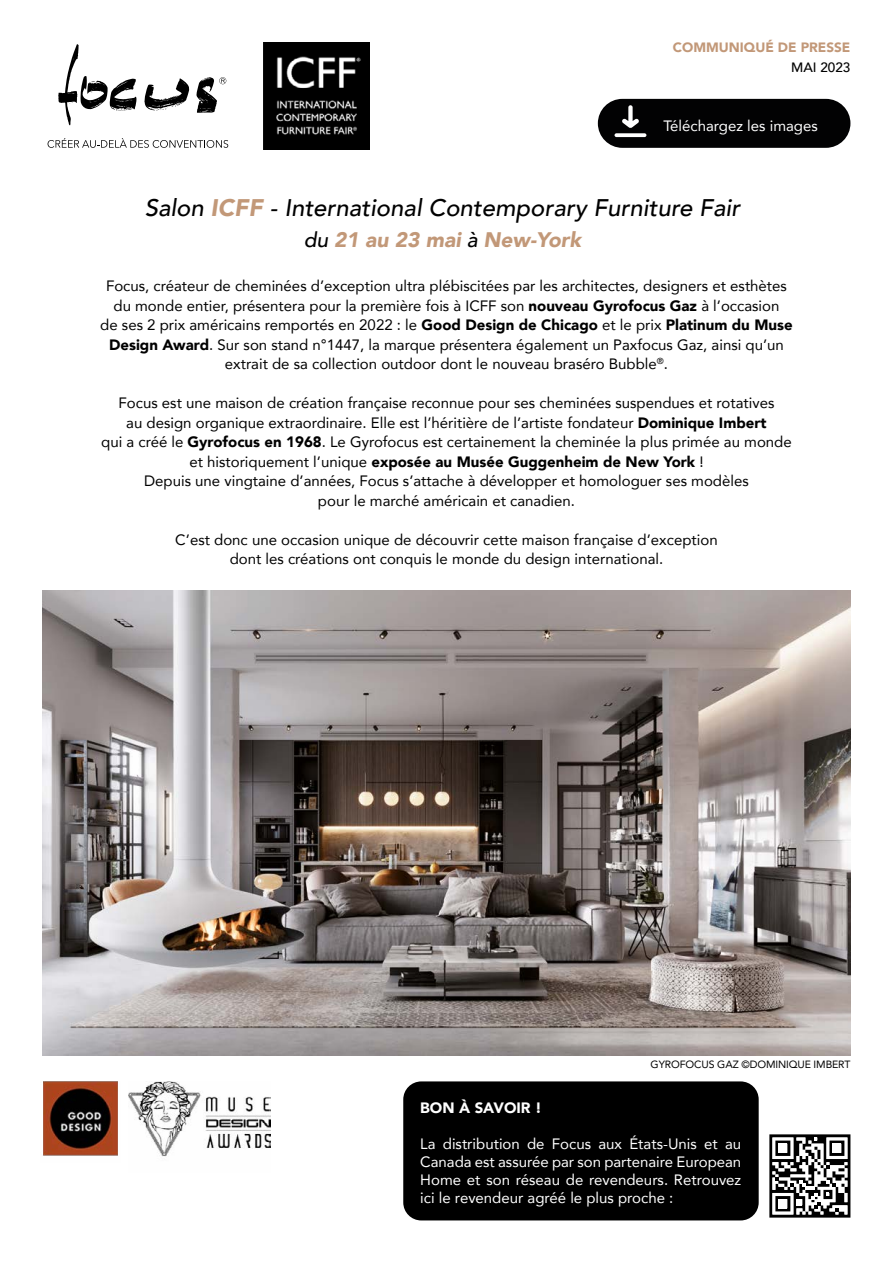
<style>
.page{position:relative;width:893px;height:1263px;background:#fff}
.page>*{position:absolute;margin:0;border:0;box-sizing:border-box;transform-origin:0 0}
.t1{font:italic 500 24px "Avenir";color:#000}
.t2{font:italic 900 21px "Avenir";color:#c29878}
.t3{font:15px/19.5px "Avenir";color:#000;text-align:center}
.t4{font:15px/18px "Avenir";color:#fff;text-align:justify}
.t5{font:900 15px "Avenir";color:#fff}
.t6{font:900 13.5px "Avenir";color:#c29878}
.t7{font:500 13.5px "Avenir";color:#000}
.t8{font:10.5px "Avenir";letter-spacing:-.01em;color:#000}
.s1{font-weight:900;color:#c29878}
.s2{font-weight:500;color:#000}
.s3{font-weight:900}
</style>
<div class="page">
<svg style="left:58px;top:44px;width:79px;height:82px"></svg>
<svg style="left:144px;top:78px;width:46px;height:33px"></svg>
<svg style="left:196px;top:77px;width:30px;height:36px"></svg>
<svg style="left:48px;top:138px;width:180px;height:10px"></svg>
<svg style="left:598px;top:99px;width:252px;height:49px;background:#121213"></svg>
<img style="left:264px;top:43px;width:106px;height:106px">
<img style="left:43px;top:591px;width:807px;height:464px">
<img style="left:43px;top:1081px;width:75px;height:75px">
<img style="left:129px;top:1081px;width:142px;height:76px">
<div style="left:403px;top:1081px;width:356px;height:139px;background:#000;border-radius:18px"></div>
<svg style="left:769px;top:1134px;width:81px;height:83px"></svg>
<p class="t6" style="left:673px;top:36px;width:179px">COMMUNIQUÉ DE PRESSE</p>
<p class="t7" style="left:791px;top:55px;width:61px">MAI 2023</p>
<p class="t4" style="left:663px;top:116px;width:156px">Téléchargez les images</p>
<h1 class="t1" style="left:145px;top:193px;width:597px">Salon <span class="s1">ICFF</span> - International Contemporary Furniture Fair</h1>
<h2 class="t2" style="left:304px;top:223px;width:279px"><span class="s2">du</span> 21 au 23 mai <span class="s2">à</span> New-York</h2>
<p class="t3" style="left:100px;top:276px;width:694px">Focus, créateur de cheminées d’exception ultra plébiscitées par les architectes, designers et esthètes du monde entier, présentera pour la première fois à ICFF son <span class="s3">nouveau Gyrofocus Gaz</span> à l’occasion<br>de ses 2 prix américains remportés en 2022 : le <span class="s3">Good Design de Chicago</span> et le prix <span class="s3">Platinum du Muse Design Award</span>. Sur son stand n°1447, la marque présentera également un Paxfocus Gaz, ainsi qu’un extrait de sa collection outdoor dont le nouveau braséro Bubble<sup>®</sup>.</p>
<p class="t3" style="left:101px;top:393px;width:692px">Focus est une maison de création française reconnue pour ses cheminées suspendues et rotatives<br>au design organique extraordinaire. Elle est l’héritière de l’artiste fondateur <span class="s3">Dominique Imbert<br></span>qui a créé le <span class="s3">Gyrofocus en 1968</span>. Le Gyrofocus est certainement la cheminée la plus primée au monde et historiquement l’unique <span class="s3">exposée au Musée Guggenheim de New York</span> !<br>Depuis une vingtaine d’années, Focus s’attache à développer et homologuer ses modèles<br>pour le marché américain et canadien.</p>
<p class="t3" style="left:175px;top:529px;width:544px">C’est donc une occasion unique de découvrir cette maison française d’exception dont les créations ont conquis le monde du design international.</p>
<p class="t8" style="left:651px;top:1056px;width:201px">GYROFOCUS GAZ ©DOMINIQUE IMBERT</p>
<p class="t5" style="left:420px;top:1095px;width:123px">BON À SAVOIR !</p>
<p class="t4" style="left:420px;top:1135px;width:322px">La distribution de Focus aux États-Unis et au Canada est assurée par son partenaire European Home et son réseau de revendeurs. Retrouvez ici le revendeur agréé le plus proche :</p>
</div>
